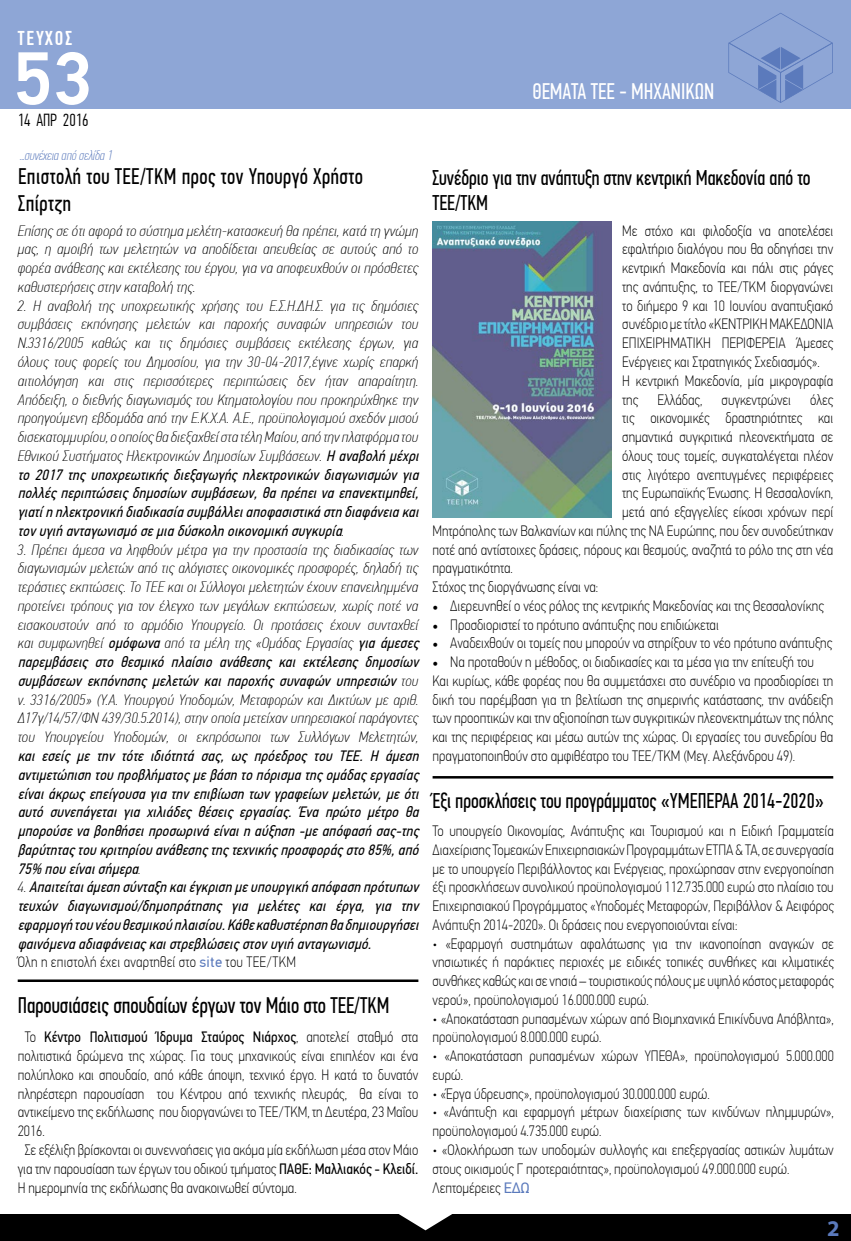
<style>
.page{position:relative;width:851px;height:1241px;background:#fff}
.page>*{position:absolute;margin:0;border:0;box-sizing:border-box;transform-origin:0 0}
.t1{font:500 75px "PF Din Text Pro";color:#fff}
.t2{font:22.5px/27px "PF Din Text Comp Pro";letter-spacing:.02em;color:#000}
.t3{font:22.5px "PF Din Text Comp Pro";color:#000}
.t4{font:22.5px "PF Din Text Comp Pro";color:#fff}
.t5{font:700 22.5px "Myriad Pro";color:#5b7abc}
.t6{font:21.25px/25.5px "PF Din Text Comp Pro";color:#000}
.t7{font:500 20px "PF Din Text Comp Pro";letter-spacing:.1em;color:#fff}
.t8{font:300 17.5px "PF Din Text Comp Pro";color:#000}
.t9{font:100 15px/18.8px "PF Din Text Cond Pro";color:#000}
.t10{font:italic 100 15px/18.8px "PF Din Text Cond Pro";letter-spacing:.015em;color:#000}
.t11{font:italic 15px/18.8px "PF Din Text Cond Pro";color:#000}
.t12{font:15px "PF Din Text Cond Pro";color:#000}
.t13{font:italic 100 13.75px "PF Din Text Comp Pro";color:#5b7abc}
.s1{font-weight:400}
.s2{font-weight:100}
.s3{font-weight:100;font-style:normal}
.s4{font-family:"PF Din Text Pro";font-style:normal;color:#5b7abc}
.s5{font-family:"Minion Pro";font-weight:400}
.s6{font-family:"PF Din Text Pro";font-weight:400;color:#5b7abc}
</style>
<div class="page">
<div style="left:0;top:0;width:850px;height:108px;background:#8ea6d6"></div>
<div style="left:0;top:1214px;width:850px;height:26px;background:#000"></div>
<svg style="left:728px;top:13px;width:104px;height:90px"></svg>
<svg style="left:399px;top:1214px;width:53px;height:16px"></svg>
<hr style="left:18px;top:979px;width:400px;height:2px;background:#000">
<hr style="left:432px;top:776px;width:401px;height:2px;background:#000">
<img style="left:432px;top:221px;width:179px;height:296px">
<h3 class="t7" style="left:18px;top:27px;width:56px">ΤΕΥΧΟΣ</h3>
<h1 class="t1" style="left:13px;top:34px;width:80px">53</h1>
<p class="t8" style="left:18px;top:110px;width:72px">14 ΑΠΡ 2016</p>
<p class="t13" style="left:20px;top:147px;width:94px">...συνέχεια από σελίδα 1</p>
<h2 class="t4" style="left:532px;top:78px;width:183px">ΘΕΜΑΤΑ ΤΕΕ - ΜΗΧΑΝΙΚΩΝ</h2>
<h2 class="t2" style="left:18px;top:162px;width:346px">Επιστολή του ΤΕΕ/ΤΚΜ προς τον Υπουργό Χρήστο<br>Σπίρτζη</h2>
<h3 class="t6" style="left:432px;top:165px;width:379px">Συνέδριο για την ανάπτυξη στην κεντρική Μακεδονία από το<br>ΤΕΕ/ΤΚΜ</h3>
<p class="t9" style="left:622px;top:221px;width:212px">Με στόχο και φιλοδοξία να αποτελέσει εφαλτήριο διαλόγου που θα οδηγήσει την κεντρική Μακεδονία και πάλι στις ράγες της ανάπτυξης, το ΤΕΕ/ΤΚΜ διοργανώνει το διήμερο 9 και 10 Ιουνίου αναπτυξιακό συνέδριο με τίτλο «ΚΕΝΤΡΙΚΗ ΜΑΚΕΔΟΝΙΑ ΕΠΙΧΕΙΡΗΜΑΤΙΚΗ ΠΕΡΙΦΕΡΕΙΑ Άμεσες Ενέργειες και Στρατηγικός Σχεδιασμός».<br>Η κεντρική Μακεδονία, μία μικρογραφία της</p>
<p class="t10" style="left:18px;top:221px;width:402px;text-align:justify">Επίσης σε ότι αφορά το σύστημα μελέτη-κατασκευή θα πρέπει, κατά τη γνώμη μας, η αμοιβή των μελετητών να αποδίδεται απευθείας σε αυτούς από το φορέα ανάθεσης και εκτέλεσης του έργου, για να αποφευχθούν οι πρόσθετες καθυστερήσεις στην καταβολή της.</p>
<p class="t10" style="left:18px;top:296px;width:406px">2. Η αναβολή της υποχρεωτικής χρήσης του Ε.Σ.Η.ΔΗ.Σ. για τις δημόσιες συμβάσεις εκπόνησης μελετών και παροχής συναφών υπηρεσιών του Ν.3316/2005 καθώς και τις δημόσιες συμβάσεις εκτέλεσης έργων, για όλους τους φορείς του Δημοσίου, για την 30-04-2017,έγινε χωρίς επαρκή αιτιολόγηση και στις περισσότερες περιπτώσεις δεν ήταν απαραίτητη.<br>Απόδειξη, ο διεθνής διαγωνισμός του Κτηματολογίου που προκηρύχθηκε την προηγούμενη εβδομάδα από την Ε.Κ.Χ.Α. Α.Ε., προϋπολογισμού σχεδόν μισού δισεκατομμυρίου, ο οποίος θα διεξαχθεί στα τέλη Μαίου, από την πλατφόρμα του Εθνικού Συστήματος Ηλεκτρονικών Δημοσίων Συμβάσεων. <span class="s1">Η αναβολήμέχρι το 2017 της υποχρεωτικής διεξαγωγής ηλεκτρονικών διαγωνισμών για πολλέςπεριπτώσειςδημοσίωνσυμβάσεων,θαπρέπειναεπανεκτιμηθεί, γιατίηηλεκτρονικήδιαδικασίασυμβάλλειαποφασιστικάστηδιαφάνειακαι τονυγιήανταγωνισμόσεμιαδύσκοληοικονομικήσυγκυρία</span>.</p>
<p class="t10" style="left:18px;top:540px;width:406px">3. Πρέπει άμεσα να ληφθούν μέτρα για την προστασία της διαδικασίας των διαγωνισμών μελετών από τις αλόγιστες οικονομικές προσφορές, δηλαδή τις τεράστιες εκπτώσεις. Το ΤΕΕ και οι Σύλλογοι μελετητών έχουν επανειλημμένα προτείνει τρόπους για τον έλεγχο των μεγάλων εκπτώσεων, χωρίς ποτέ να εισακουστούν από το αρμόδιο Υπουργείο. Οι προτάσεις έχουν συνταχθεί και συμφωνηθεί <span class="s1">ομόφωνα</span>από τα μέλη της «Ομάδας Εργασίας <span class="s1">για άμεσες παρεμβάσεις στο θεσμικό πλαίσιο ανάθεσης και εκτέλεσης δημοσίων συμβάσεων εκπόνησης μελετών και παροχής συναφών υπηρεσιών</span> τ ο υ ν. 3316/2005» (Υ.Α. Υπουργού Υποδομών, Μεταφορών και Δικτύων με αριθ.<br>Δ17γ/14/57/ΦΝ 439/30.5.2014), στην οποία μετείχαν υπηρεσιακοί παράγοντες του Υπουργείου Υποδομών, οι εκπρόσωποι των Συλλόγων Μελετητών,</p>
<p class="t11" style="left:18px;top:746px;width:406px">και εσείς με την τότε ιδιότητά σας, ως πρόεδρος του ΤΕΕ. Η άμεση αντιμετώπισητουπροβλήματοςμεβάσητοπόρισματηςομάδαςεργασίας είναιάκρωςεπείγουσαγιατηνεπιβίωσητωνγραφείωνμελετών,μεότι αυτό συνεπάγεται για χιλιάδες θέσεις εργασίας. Ένα πρώτο μέτρο θα μπορούσεναβοηθήσειπροσωρινάείναιηαύξηση-μεαπόφασήσας-της βαρύτηταςτουκριτηρίουανάθεσηςτηςτεχνικήςπροσφοράςστο85%,από 75% πουείναισήμερα<span class="s2">.<br>4 .</span> Απαιτείταιάμεσησύνταξηκαιέγκρισημευπουργικήαπόφασηπρότυπων τευχών διαγωνισμού/δημοπράτησης για μελέτες και έργα, για την εφαρμογήτουνέουθεσμικούπλαισίου.Κάθεκαθυστέρησηθαδημιουργήσει φαινόμενααδιαφάνειαςκαιστρεβλώσειςστονυγιήανταγωνισμό.<br><span class="s3">Όλη η επιστολή έχει αναρτηθεί στο</span> <span class="s4">site</span> <span class="s3">του ΤΕΕ/ΤΚΜ</span></p>
<p class="t9" style="left:657px;top:390px;width:46px">Ελλάδας,</p>
<p class="t9" style="left:721px;top:390px;width:71px">συγκεντρώνει</p>
<p class="t9" style="left:810px;top:390px;width:25px">όλες</p>
<p class="t9" style="left:622px;top:408px;width:212px">τις οικονομικές δραστηριότητες και</p>
<p class="t9" style="left:622px;top:427px;width:212px">σημαντικά συγκριτικά πλεονεκτήματα σε</p>
<p class="t9" style="left:622px;top:446px;width:212px">όλους τους τομείς, συγκαταλέγεται πλέον</p>
<p class="t9" style="left:622px;top:465px;width:212px">στις λιγότερο ανεπτυγμένες περιφέρειες</p>
<p class="t9" style="left:622px;top:483px;width:212px">της Ευρωπαϊκής Ένωσης. Η Θεσσαλονίκη,</p>
<p class="t9" style="left:622px;top:502px;width:212px">μετά από εξαγγελίες είκοσι χρόνων περί</p>
<p class="t9" style="left:432px;top:521px;width:402px">Μητρόπολης των Βαλκανίων και πύλης της ΝΑ Ευρώπης, που δεν συνοδεύτηκαν</p>
<p class="t9" style="left:432px;top:540px;width:402px">ποτέ από αντίστοιχες δράσεις, πόρους και θεσμούς, αναζητά το ρόλο της στη νέα</p>
<p class="t9" style="left:432px;top:558px;width:82px">πραγματικότητα.</p>
<p class="t9" style="left:432px;top:577px;width:167px">Στόχος της διοργάνωσης είναι να:</p>
<p class="t9" style="left:432px;top:596px;width:392px"><span class="s5">•</span> Διερευνηθεί ο νέος ρόλος της κεντρικής Μακεδονίας και της Θεσσαλονίκης</p>
<p class="t9" style="left:432px;top:615px;width:288px"><span class="s5">•</span> Προσδιοριστεί το πρότυπο ανάπτυξης που επιδιώκεται</p>
<p class="t9" style="left:432px;top:633px;width:401px"><span class="s5">•</span> Αναδειχθούν οι τομείς που μπορούν να στηρίξουν το νέο πρότυπο ανάπτυξης</p>
<p class="t9" style="left:432px;top:652px;width:402px"><span class="s5">•</span> Να προταθούν η μέθοδος, οι διαδικασίες και τα μέσα για την επίτευξή του Και κυρίως, κάθε φορέας που θα συμμετάσχει στο συνέδριο να προσδιορίσει τη δική του παρέμβαση για τη βελτίωση της σημερινής κατάστασης, την ανάδειξη των προοπτικών και την αξιοποίηση των συγκριτικών πλεονεκτημάτων της πόλης και της περιφέρειας και μέσω αυτών της χώρας. Οι εργασίες του συνεδρίου θα πραγματοποιηθούν στο αμφιθέατρο του ΤΕΕ/ΤΚΜ (Μεγ. Αλεξάνδρου 49).</p>
<h3 class="t6" style="left:432px;top:788px;width:393px">Έξι προσκλήσεις του προγράμματος «ΥΜΕΠΕΡΑΑ 2014-2020»</h3>
<p class="t9" style="left:432px;top:821px;width:402px;text-align:justify">Το υπουργείο Οικονομίας, Ανάπτυξης και Τουρισμού και η Ειδική Γραμματεία Διαχείρισης Τομεακών Επιχειρησιακών Προγραμμάτων ΕΤΠΑ &amp; ΤΑ, σε συνεργασία με το υπουργείο Περιβάλλοντος και Ενέργειας, προχώρησαν στην ενεργοποίηση έξι προσκλήσεων συνολικού προϋπολογισμού 112.735.000 ευρώ στο πλαίσιο του Επιχειρησιακού Προγράμματος «Υποδομές Μεταφορών, Περιβάλλον &amp; Αειφόρος Ανάπτυξη 2014-2020». Οι δράσεις που ενεργοποιούνται είναι:</p>
<p class="t9" style="left:432px;top:933px;width:402px;text-align:justify">• «Εφαρμογή συστημάτων αφαλάτωσης για την ικανοποίηση αναγκών σε νησιωτικές ή παράκτιες περιοχές με ειδικές τοπικές συνθήκες και κλιματικές συνθήκες καθώς και σε νησιά – τουριστικούς πόλους με υψηλό κόστος μεταφοράς νερού», προϋπολογισμού 16.000.000 ευρώ.</p>
<p class="t9" style="left:432px;top:1008px;width:402px">• «Αποκατάσταση ρυπασμένων χώρων από Βιομηχανικά Επικίνδυνα Απόβλητα», προϋπολογισμού 8.000.000 ευρώ.</p>
<p class="t9" style="left:432px;top:1046px;width:402px">• «Αποκατάσταση ρυπασμένων χώρων ΥΠΕΘΑ», προϋπολογισμού 5.000.000 ευρώ.</p>
<p class="t9" style="left:432px;top:1083px;width:278px">• «Έργα ύδρευσης», προϋπολογισμού 30.000.000 ευρώ.</p>
<p class="t9" style="left:432px;top:1102px;width:402px">• «Ανάπτυξη και εφαρμογή μέτρων διαχείρισης των κινδύνων πλημμυρών», προϋπολογισμού 4.735.000 ευρώ.</p>
<p class="t9" style="left:432px;top:1140px;width:402px">• «Ολοκλήρωση των υποδομών συλλογής και επεξεργασίας αστικών λυμάτων στους οικισμούς Γ προτεραιότητας», προϋπολογισμού 49.000.000 ευρώ.<br>Λεπτομέρειες <span class="s6">ΕΔΩ</span></p>
<h2 class="t3" style="left:18px;top:992px;width:373px">Παρουσιάσεις σπουδαίων έργων τον Μάιο στο ΤΕΕ/ΤΚΜ</h2>
<p class="t12" style="left:25px;top:1028px;width:395px"><span class="s2">Το</span> Κέντρο Πολιτισμού Ίδρυμα Σταύρος Νιάρχος<span class="s2">, αποτελεί σταθμό στα</span></p>
<p class="t9" style="left:18px;top:1046px;width:402px">πολιτιστικά δρώμενα της χώρας. Για τους μηχανικούς είναι επιπλέον και ένα</p>
<p class="t9" style="left:18px;top:1065px;width:402px">πολύπλοκο και σπουδαίο, από κάθε άποψη, τεχνικό έργο. Η κατά το δυνατόν</p>
<p class="t9" style="left:18px;top:1083px;width:402px">πληρέστερη παρουσίαση του Κέντρου από τεχνικής πλευράς, θα είναι το</p>
<p class="t9" style="left:18px;top:1102px;width:402px">αντικείμενο της εκδήλωσης που διοργανώνει το ΤΕΕ/ΤΚΜ, τη Δευτέρα, 23 Μαΐου</p>
<p class="t9" style="left:18px;top:1121px;width:28px">2016.</p>
<p class="t9" style="left:25px;top:1140px;width:395px">Σε εξέλιξη βρίσκονται οι συνεννοήσεις για ακόμα μία εκδήλωση μέσα στον Μάιο</p>
<p class="t9" style="left:18px;top:1158px;width:402px">για την παρουσίαση των έργων του οδικού τμήματος <span class="s1">ΠΑΘΕ: Μαλλιακός - Κλειδί.</span></p>
<p class="t9" style="left:18px;top:1177px;width:280px">Η ημερομηνία της εκδήλωσης θα ανακοινωθεί σύντομα.</p>
<h2 class="t5" style="left:826px;top:1213px;width:14px">2</h2>
</div>
